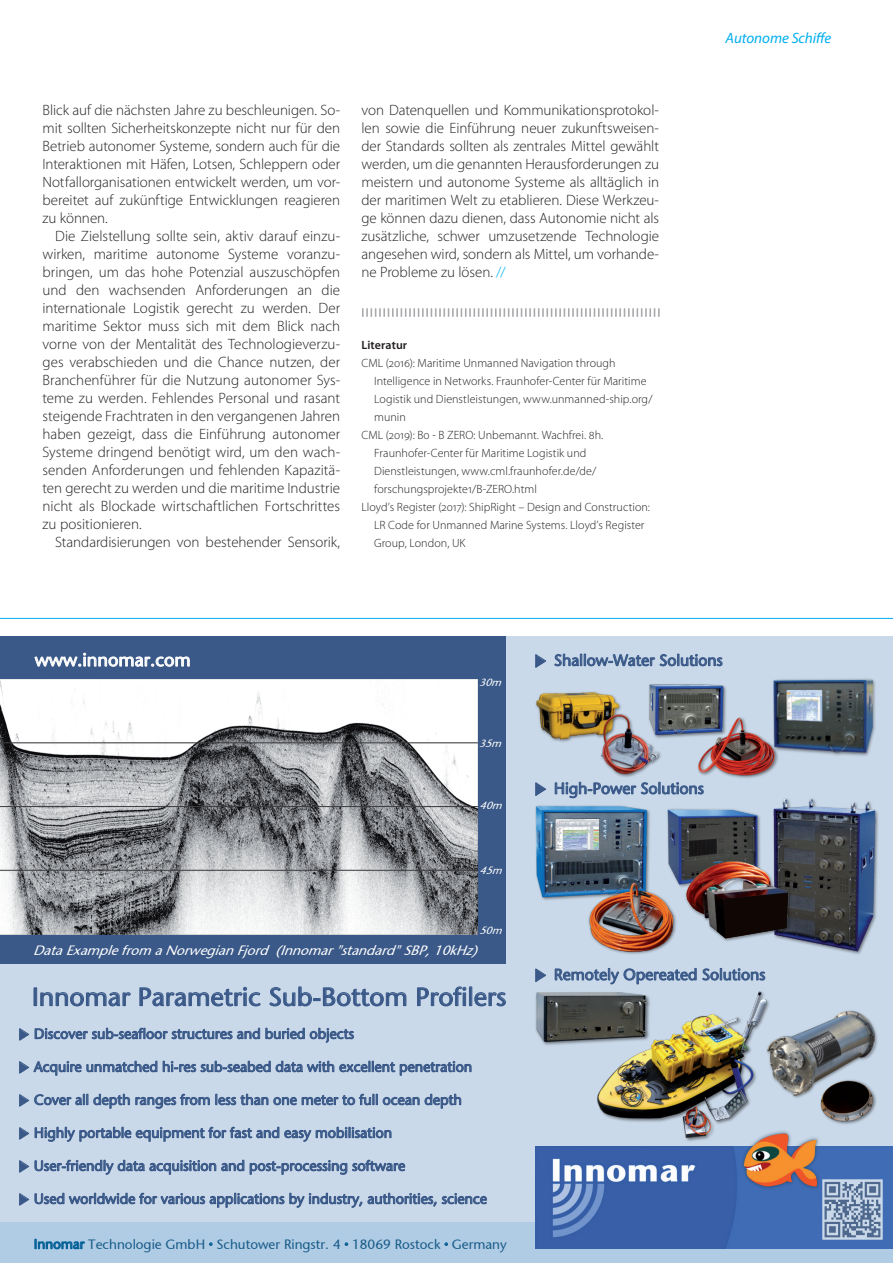
<style>
.page{position:relative;width:893px;height:1263px;background:#fff}
.page>*{position:absolute;margin:0;border:0;box-sizing:border-box;transform-origin:0 0}
.t1{font:25.8px "Stone Sans";color:#3a5988}
.t2{font:25.5px "Stone Sans";color:#3a5988}
.t3{font:18.15px "Stone Sans";letter-spacing:.005em;color:#fff}
.t4{font:18px "Stone Sans";letter-spacing:.005em;color:#fff}
.t5{font:15.9px "Stone Sans";color:#3a5988}
.t6{font:15.75px "Stone Sans";color:#3a5988}
.t7{font:300 15px/18px "Myriad Pro";color:#231f20;text-align:justify}
.t8{font:italic 15px "Myriad Pro";letter-spacing:-.005em;color:#00aeef}
.t9{font:14.25px "Stone Sans";color:#3a5988}
.t10{font:13.5px "Stone Sans";color:#185c88}
.t11{font:italic 13.5px "Stone Sans";color:#fff}
.t12{font:300 12px "Myriad Pro";letter-spacing:.005em;color:#231f20}
.t13{font:600 12px "Myriad Pro";letter-spacing:.01em;color:#231f20}
.t14{font:italic 10.5px "Stone Sans";color:#fff}
.s1{color:#00aeef}
.s2{font-family:"Malgun Gothic"}
.s3{font-size:18px;color:#315c88}
</style>
<div class="page">
<svg style="left:0;top:637px;width:893px;height:585px;fill:#cad9e9"></svg>
<svg style="left:0;top:1222px;width:893px;height:41px;fill:#b0cbe4"></svg>
<img style="left:710px;top:1127px;width:114px;height:64px">
<img style="left:823px;top:1179px;width:60px;height:61px">
<img style="left:810px;top:1075px;width:76px;height:63px">
<img style="left:770px;top:1009px;width:109px;height:91px">
<img style="left:770px;top:1010px;width:105px;height:86px">
<img style="left:596px;top:990px;width:174px;height:152px">
<img style="left:596px;top:990px;width:172px;height:150px">
<img style="left:772px;top:797px;width:108px;height:158px">
<img style="left:773px;top:799px;width:102px;height:152px">
<img style="left:666px;top:807px;width:95px;height:68px">
<img style="left:667px;top:809px;width:90px;height:66px">
<img style="left:685px;top:860px;width:108px;height:83px">
<img style="left:686px;top:862px;width:102px;height:77px">
<img style="left:535px;top:690px;width:88px;height:54px">
<img style="left:536px;top:692px;width:82px;height:47px">
<img style="left:599px;top:740px;width:65px;height:39px">
<img style="left:599px;top:711px;width:62px;height:65px">
<img style="left:648px;top:683px;width:80px;height:57px">
<img style="left:645px;top:684px;width:81px;height:54px">
<img style="left:772px;top:678px;width:105px;height:79px">
<img style="left:773px;top:679px;width:100px;height:75px">
<img style="left:697px;top:717px;width:82px;height:63px">
<img style="left:697px;top:718px;width:79px;height:59px">
<div style="left:0;top:637px;width:506px;height:327px;background:#3a5988"></div>
<img style="left:0;top:679px;width:478px;height:255px">
<hr style="left:0;top:742px;width:477px;height:1px;background:#3e3e40">
<hr style="left:0;top:806px;width:477px;height:1px;background:#3e3e40">
<hr style="left:0;top:870px;width:477px;height:1px;background:#3e3e40">
<img style="left:527px;top:989px;width:129px;height:63px">
<img style="left:535px;top:805px;width:116px;height:96px">
<img style="left:535px;top:804px;width:114px;height:95px">
<img style="left:580px;top:875px;width:106px;height:86px">
<svg style="left:362px;top:308px;width:298px;height:9px"></svg>
<hr style="left:0;top:618px;width:893px;height:1px;background:#00aeef">
<p class="t7" style="left:43px;top:100px;width:299px">Blick auf die nächsten Jahre zu beschleunigen. So&shy;mit sollten Sicherheitskonzepte nicht nur für den Betrieb autonomer Systeme, sondern auch für die Interaktionen mit Häfen, Lotsen, Schleppern oder Notfallorganisationen entwickelt werden, um vor&shy;bereitet auf zukünftige Entwicklungen reagieren zu können.</p>
<p class="t7" style="left:43px;top:226px;width:299px;text-indent:13px">Die Zielstellung sollte sein, aktiv darauf einzu&shy;wirken, maritime autonome Systeme voranzu&shy;bringen, um das hohe Potenzial auszuschöpfen und den wachsenden Anforderungen an die internationale Logistik gerecht zu werden. Der maritime Sektor muss sich mit dem Blick nach vorne von der Mentalität des Technologieverzu&shy;ges verabschieden und die Chance nutzen, der Branchenführer für die Nutzung autonomer Sys&shy;teme zu werden. Fehlendes Personal und rasant steigende Frachtraten in den vergangenen Jahren haben gezeigt, dass die Einführung autonomer Systeme dringend benötigt wird, um den wach&shy;senden Anforderungen und fehlenden Kapazitä&shy;ten gerecht zu werden und die maritime Industrie nicht als Blockade wirtschaftlichen Fortschrittes zu positionieren.</p>
<p class="t7" style="left:55px;top:532px;width:286px">Standardisierungen von bestehender Sensorik,</p>
<p class="t7" style="left:361px;top:100px;width:299px">von Datenquellen und Kommunikationsprotokol&shy;len sowie die Einführung neuer zukunftsweisen&shy;der Standards sollten als zentrales Mittel gewählt werden, um die genannten Herausforderungen zu meistern und autonome Systeme als alltäglich in der maritimen Welt zu etablieren. Diese Werkzeu&shy;ge können dazu dienen, dass Autonomie nicht als zusätzliche, schwer umzusetzende Technologie angesehen wird, sondern als Mittel, um vorhande&shy;ne Probleme zu lösen. <span class="s1">//</span></p>
<p class="t13" style="left:361px;top:337px;width:47px">Literatur</p>
<p class="t12" style="left:361px;top:355px;width:256px">CML (2016): Maritime Unmanned Navigation through</p>
<p class="t12" style="left:374px;top:373px;width:274px">Intelligence in Networks. Fraunhofer-Center für Maritime</p>
<p class="t12" style="left:374px;top:391px;width:280px">Logistik und Dienstleistungen, www.unmanned-ship.org/</p>
<p class="t12" style="left:374px;top:409px;width:33px">munin</p>
<p class="t12" style="left:361px;top:427px;width:243px">CML (2019): B0 - B ZERO: Unbemannt. Wachfrei. 8h.</p>
<p class="t12" style="left:374px;top:445px;width:214px">Fraunhofer-Center für Maritime Logistik und</p>
<p class="t12" style="left:374px;top:463px;width:224px">Dienstleistungen, www.cml.fraunhofer.de/de/</p>
<p class="t12" style="left:374px;top:481px;width:164px">forschungsprojekte1/B-ZERO.html</p>
<p class="t12" style="left:361px;top:499px;width:290px">Lloyd’s Register (2017): ShipRight – Design and Construction:</p>
<p class="t12" style="left:374px;top:517px;width:272px">LR Code for Unmanned Marine Systems. Lloyd’s Register</p>
<p class="t12" style="left:374px;top:535px;width:93px">Group, London, UK</p>
<p class="t8" style="left:726px;top:28px;width:107px">Autonome Schiffe</p>
<p class="t4" style="left:35px;top:649px;width:157px">www.innomar.com</p>
<p class="t4" style="left:43px;top:649px;width:157px">www.innomar.com</p>
<p class="t3" style="left:35px;top:657px;width:159px">www.innomar.com</p>
<p class="t6" style="left:533px;top:650px;width:191px"><span class="s2">▶</span> Shallow-Water Solutions</p>
<p class="t6" style="left:541px;top:650px;width:191px"><span class="s2">▶</span> Shallow-Water Solutions</p>
<p class="t5" style="left:538px;top:659px;width:193px"><span class="s2">▶</span> Shallow-Water Solutions</p>
<p class="t14" style="left:479px;top:676px;width:28px">30m</p>
<p class="t14" style="left:487px;top:676px;width:28px">30m</p>
<p class="t14" style="left:479px;top:737px;width:28px">35m</p>
<p class="t14" style="left:487px;top:737px;width:28px">35m</p>
<p class="t6" style="left:533px;top:779px;width:173px"><span class="s2">▶</span> High-Power Solutions</p>
<p class="t6" style="left:541px;top:779px;width:173px"><span class="s2">▶</span> High-Power Solutions</p>
<p class="t14" style="left:479px;top:799px;width:28px">40m</p>
<p class="t14" style="left:488px;top:799px;width:28px">40m</p>
<p class="t14" style="left:479px;top:863px;width:28px">45m</p>
<p class="t14" style="left:488px;top:863px;width:28px">45m</p>
<p class="t14" style="left:479px;top:924px;width:28px">50m</p>
<p class="t14" style="left:488px;top:924px;width:28px">50m</p>
<p class="t11" style="left:33px;top:942px;width:451px">Data Example from a Norwegian Fjord (Innomar "standard" SBP, 10kHz)</p>
<p class="t11" style="left:41px;top:942px;width:451px">Data Example from a Norwegian Fjord (I nomar "standard" SBP, 10kHz)</p>
<h2 class="t2" style="left:32px;top:981px;width:476px">Innomar Parametric Sub-Bottom Profilers</h2>
<h2 class="t2" style="left:40px;top:981px;width:476px">Innomar Parametric Sub-Bo tom Profilers</h2>
<h1 class="t1" style="left:32px;top:992px;width:481px">Innomar Parametric Sub-Bottom Profilers</h1>
<p class="t9" style="left:17px;top:1025px;width:339px"><span class="s2">▶</span> Discover sub-seafloor structures and buried objects</p>
<p class="t9" style="left:17px;top:1058px;width:457px"><span class="s2">▶</span> Acquire unmatched hi-res sub-seabed data with excellent penetration</p>
<p class="t9" style="left:17px;top:1091px;width:446px"><span class="s2">▶</span> Cover all depth ranges from less than one meter to full ocean depth</p>
<p class="t9" style="left:17px;top:1124px;width:377px"><span class="s2">▶</span> Highly portable equipment for fast and easy mobilisation</p>
<p class="t9" style="left:17px;top:1157px;width:390px"><span class="s2">▶</span> User-friendly data acquisition and post-processing software</p>
<p class="t9" style="left:17px;top:1190px;width:472px"><span class="s2">▶</span> Used worldwide for various applications by industry, authorities, science</p>
<p class="t9" style="left:25px;top:1025px;width:339px"><span class="s2">▶</span> Discover sub-seafl or structures and buried objects</p>
<p class="t9" style="left:25px;top:1058px;width:457px"><span class="s2">▶</span> Acquire unmatched hi-re sub-seabed data with excellent penetration</p>
<p class="t9" style="left:25px;top:1091px;width:446px"><span class="s2">▶</span> Cover all depth ranges from less than one meter to full ocean depth</p>
<p class="t9" style="left:25px;top:1124px;width:377px"><span class="s2">▶</span> Highly portable equipment for fast and easy mob lisation</p>
<p class="t9" style="left:25px;top:1157px;width:390px"><span class="s2">▶</span> User-friendly data acqu s tion and post-processing software</p>
<p class="t9" style="left:25px;top:1190px;width:472px"><span class="s2">▶</span> Used worldwide for various a plications by industry, author ties, science</p>
<p class="t10" style="left:34px;top:1236px;width:475px">Innomar Technologie GmbH <span class="s3">·</span> Schutower Ringstr. 4 <span class="s3">·</span> 18069 Rostock <span class="s3">·</span> Germany</p>
<p class="t10" style="left:42px;top:1236px;width:475px">I nomar Technologie GmbH <span class="s3">·</span> Schutower Ringstr. 4 <span class="s3">·</span> 18069 Rostock <span class="s3">·</span> Germany</p>
<p class="t6" style="left:533px;top:965px;width:234px"><span class="s2">▶</span> Remotely Opereated Solutions</p>
<p class="t6" style="left:541px;top:965px;width:234px"><span class="s2">▶</span> Remotely Opereated Solutions</p>
</div>
